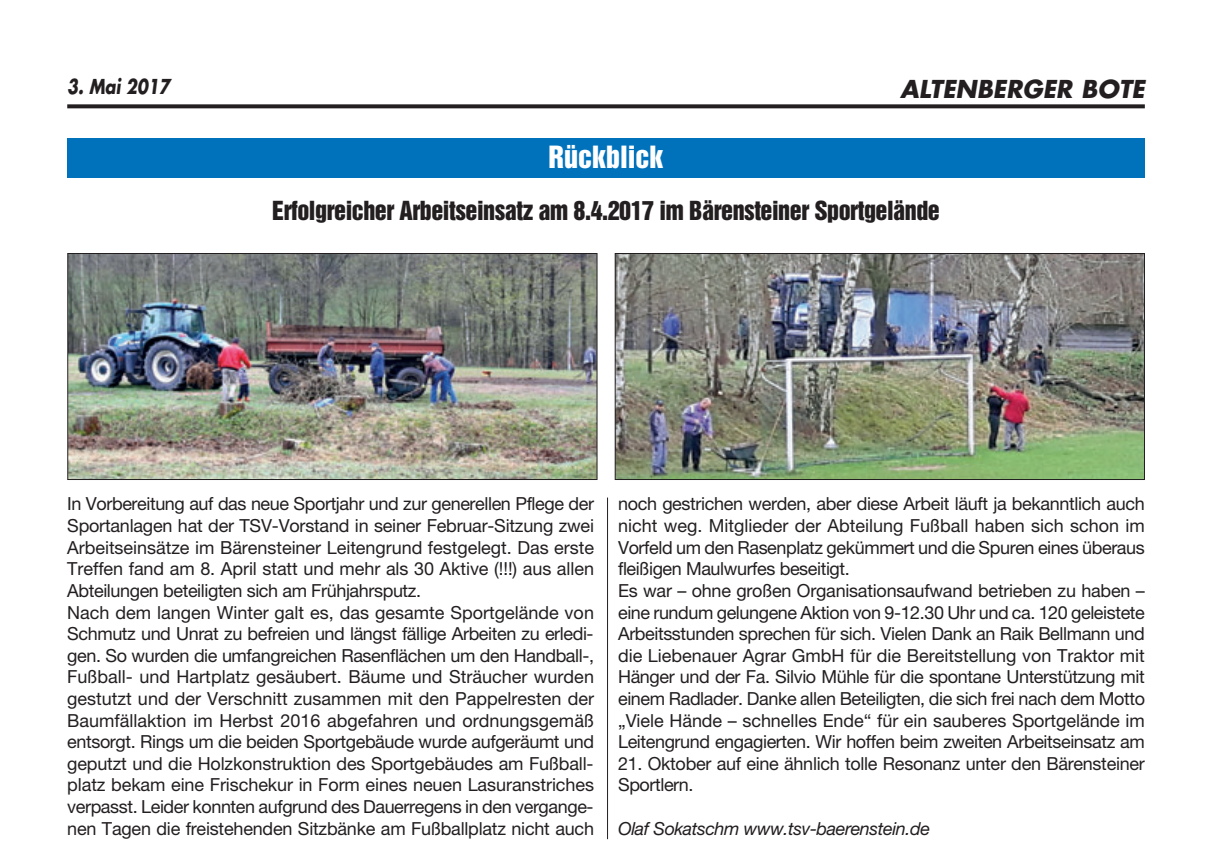
<style>
.page{position:relative;width:1214px;height:850px;background:#fff}
.page>*{position:absolute;margin:0;border:0;box-sizing:border-box;transform-origin:0 0}
.t1{font:28px "Helvetica Inserat";color:#fff}
.t2{font:24px "Helvetica Inserat";letter-spacing:-.02em;color:#231f20}
.t3{font:italic 700 24px "Futura";color:#231f20}
.t4{font:700 20px "Futura";color:#231f20;scale:.8 1}
.t5{font:18px/21.6px "Helvetica Neue";letter-spacing:-.015em;color:#231f20}
.t6{font:italic 18px "Helvetica Neue";letter-spacing:-.02em;color:#231f20}
</style>
<div class="page">
<svg style="left:67px;top:104px;width:1077px;height:4px;fill:#231f20"></svg>
<div style="left:67px;top:138px;width:1077px;height:40px;background:#0072bc"></div>
<img style="left:69px;top:255px;width:526px;height:223px">
<div style="left:67px;top:253px;width:530px;height:227px;border:1px solid #231f20"></div>
<img style="left:616px;top:255px;width:527px;height:223px">
<div style="left:614px;top:253px;width:531px;height:227px;border:1px solid #231f20"></div>
<hr style="left:607px;top:497px;width:1px;height:341px;background:#231f20">
<p class="t4" style="left:67px;top:78px;width:130px">3. Mai 2017</p>
<h2 class="t3" style="left:900px;top:78px;width:250px">ALTENBERGER BOTE</h2>
<h1 class="t1" style="left:548px;top:146px;width:117px">Rückblick</h1>
<h2 class="t2" style="left:272px;top:201px;width:669px">Erfolgreicher Arbeitseinsatz am 8.4.2017 im Bärensteiner Sportgelände</h2>
<p class="t5" style="left:67px;top:494px;width:528px">In Vorbereitung auf das neue Sportjahr und zur generellen Pflege der Sportanlagen hat der TSV-Vorstand in seiner Februar-Sitzung zwei Arbeitseinsätze im Bärensteiner Leitengrund festgelegt. Das erste Treffen fand am 8. April statt und mehr als 30 Aktive (!!!) aus allen Abteilungen beteiligten sich am Frühjahrsputz.<br>Nach dem langen Winter galt es, das gesamte Sportgelände von Schmutz und Unrat zu befreien und längst fällige Arbeiten zu erledi&shy;gen. So wurden die umfangreichen Rasenflächen um den Handball-, Fußball- und Hartplatz gesäubert. Bäume und Sträucher wurden gestutzt und der Verschnitt zusammen mit den Pappelresten der Baumfällaktion im Herbst 2016 abgefahren und ordnungsgemäß entsorgt. Rings um die beiden Sportgebäude wurde aufgeräumt und geputzt und die Holzkonstruktion des Sportgebäudes am Fußball&shy;platz bekam eine Frischekur in Form eines neuen Lasuranstriches verpasst. Leider konnten aufgrund des Dauerregens in den vergange&shy;nen Tagen die freistehenden Sitzbänke am Fußballplatz nicht auch</p>
<p class="t5" style="left:618px;top:494px;width:528px">noch gestrichen werden, aber diese Arbeit läuft ja bekanntlich auch nicht weg. Mitglieder der Abteilung Fußball haben sich schon im Vorfeld um den Rasenplatz gekümmert und die Spuren eines überaus fleißigen Maulwurfes beseitigt.<br>Es war – ohne großen Organisationsaufwand betrieben zu haben – eine rundum gelungene Aktion von 9-12.30 Uhr und ca. 120 geleistete Arbeitsstunden sprechen für sich. Vielen Dank an Raik Bellmann und die Liebenauer Agrar GmbH für die Bereitstellung von Traktor mit Hänger und der Fa. Silvio Mühle für die spontane Unterstützung mit einem Radlader. Danke allen Beteiligten, die sich frei nach dem Motto „Viele Hände – schnelles Ende“ für ein sauberes Sportgelände im Leitengrund engagierten. Wir hoffen beim zweiten Arbeitseinsatz am</p>
<p class="t5" style="left:618px;top:754px;width:528px">21. Oktober auf eine ähnlich tolle Resonanz unter den Bärensteiner<br>Sportlern.</p>
<p class="t6" style="left:618px;top:821px;width:313px">Olaf Sokatschm www.tsv-baerenstein.de</p>
</div>
